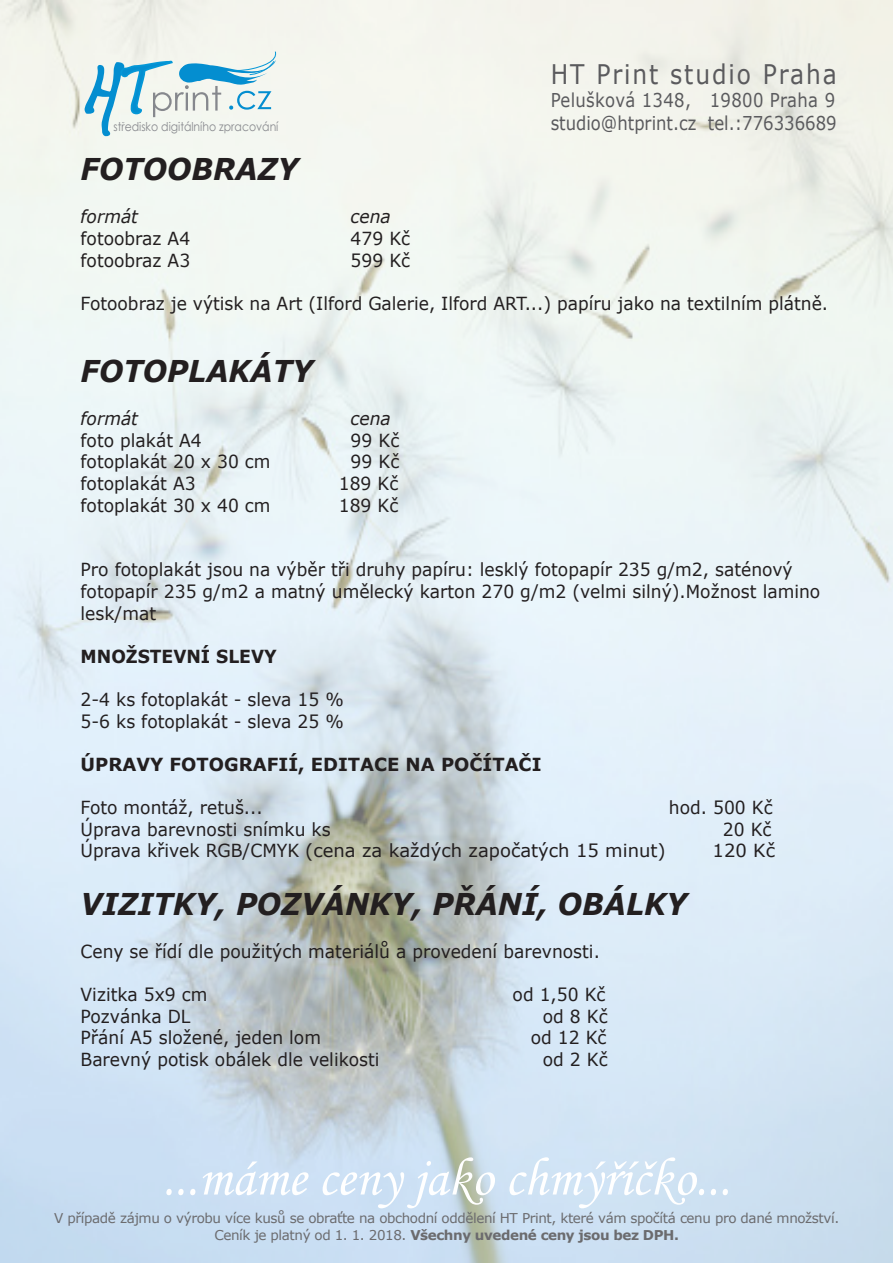
<style>
.page{position:relative;width:893px;height:1263px;background:#fff}
.page>*{position:absolute;margin:0;border:0;box-sizing:border-box;transform-origin:0 0}
.t1{font:54px "Monotype Corsiva";color:#fff}
.t2{font:italic 700 30px "Verdana";color:#231f20;scale:.95 1}
.t3{font:27px "Verdana";letter-spacing:.08em;color:#5a5a5d;scale:.87 1}
.t4{font:19.05px/22.8px "Verdana";color:#5a5a5d;scale:.87 1}
.t5{font:18px/21.6px "Verdana";color:#231f20;scale:.95 1}
.t6{font:700 18px "Verdana";color:#231f20}
.t7{font:italic 18px "Verdana";color:#231f20;scale:.95 1}
.t8{font:700 18px "Verdana";color:#231f20;scale:.95 1}
.t9{font:18px "Verdana";color:#231f20}
.t10{font:13.5px/16.2px "Verdana";letter-spacing:-.03em;color:#6b6b6e;text-align:center}
.t11{font:12.3px "Century Gothic";color:#88898e;scale:.89 1}
.s1{font-weight:700}
</style>
<div class="page">
<img style="left:0;top:0;width:893px;height:1263px">
<svg style="left:84px;top:51px;width:195px;height:86px"></svg>
<p class="t11" style="left:113px;top:118px;width:187px">stredisko digitálního zpracování</p>
<h3 class="t3" style="left:551px;top:56px;width:330px">HT Print studio Praha</h3>
<p class="t4" style="left:551px;top:89px;width:330px">Pelušková 1348, 19800 Praha 9 studio@htprint.cz tel.:776336689</p>
<p class="t2" style="left:81px;top:148px;width:231px">FOTOOBRAZY</p>
<p class="t7" style="left:81px;top:205px;width:62px">formát</p>
<p class="t7" style="left:351px;top:205px;width:44px">cena</p>
<p class="t5" style="left:81px;top:228px;width:117px">fotoobraz A4</p>
<p class="t5" style="left:351px;top:228px;width:64px">479 Kč</p>
<p class="t5" style="left:81px;top:249px;width:117px">fotoobraz A3</p>
<p class="t5" style="left:351px;top:249px;width:64px">599 Kč</p>
<p class="t5" style="left:81px;top:292px;width:788px">Fotoobraz je výtisk na Art (Ilford Galerie, Ilford ART...) papíru jako na textilním plátně.</p>
<p class="t2" style="left:81px;top:350px;width:246px">FOTOPLAKÁTY</p>
<p class="t7" style="left:81px;top:406px;width:62px">formát</p>
<p class="t7" style="left:351px;top:406px;width:44px">cena</p>
<p class="t5" style="left:81px;top:429px;width:129px">foto plakát A4</p>
<p class="t5" style="left:351px;top:429px;width:53px">99 Kč</p>
<p class="t5" style="left:81px;top:451px;width:201px">fotoplakát 20 x 30 cm</p>
<p class="t5" style="left:351px;top:451px;width:53px">99 Kč</p>
<p class="t5" style="left:81px;top:472px;width:123px">fotoplakát A3</p>
<p class="t5" style="left:339px;top:472px;width:64px">189 Kč</p>
<p class="t5" style="left:81px;top:494px;width:201px">fotoplakát 30 x 40 cm</p>
<p class="t5" style="left:339px;top:494px;width:64px">189 Kč</p>
<p class="t5" style="left:81px;top:559px;width:780px">Pro fotoplakát jsou na výběr tři druhy papíru: lesklý fotopapír 235 g/m2, saténový fotopapír 235 g/m2 a matný umělecký karton 270 g/m2 (velmi silný).Možnost lamino lesk/mat</p>
<p class="t8" style="left:81px;top:643px;width:208px">MNOŽSTEVNÍ SLEVY</p>
<p class="t5" style="left:81px;top:688px;width:279px">2-4 ks fotoplakát - sleva 15 %</p>
<p class="t5" style="left:81px;top:710px;width:279px">5-6 ks fotoplakát - sleva 25 %</p>
<p class="t6" style="left:81px;top:751px;width:462px">ÚPRAVY FOTOGRAFIÍ, EDITACE NA POČÍTAČI</p>
<p class="t5" style="left:81px;top:796px;width:193px">Foto montáž, retuš...</p>
<p class="t5" style="left:669px;top:796px;width:111px">hod. 500 Kč</p>
<p class="t5" style="left:81px;top:818px;width:265px">Úprava barevnosti snímku ks</p>
<p class="t5" style="left:723px;top:818px;width:53px">20 Kč</p>
<p class="t5" style="left:81px;top:840px;width:617px">Úprava křivek RGB/CMYK (cena za každých započatých 15 minut)</p>
<p class="t9" style="left:713px;top:838px;width:64px">120 Kč</p>
<p class="t2" style="left:81px;top:883px;width:640px">VIZITKY, POZVÁNKY, PŘÁNÍ, OBÁLKY</p>
<p class="t5" style="left:81px;top:940px;width:548px">Ceny se řídí dle použitých materiálů a provedení barevnosti.</p>
<p class="t5" style="left:81px;top:984px;width:135px">Vizitka 5x9 cm</p>
<p class="t5" style="left:513px;top:984px;width:99px">od 1,50 Kč</p>
<p class="t5" style="left:81px;top:1005px;width:117px">Pozvánka DL</p>
<p class="t5" style="left:543px;top:1005px;width:70px">od 8 Kč</p>
<p class="t5" style="left:81px;top:1027px;width:255px">Přání A5 složené, jeden lom</p>
<p class="t5" style="left:531px;top:1027px;width:81px">od 12 Kč</p>
<p class="t5" style="left:81px;top:1048px;width:316px">Barevný potisk obálek dle velikosti</p>
<p class="t5" style="left:543px;top:1048px;width:70px">od 2 Kč</p>
<h1 class="t1" style="left:162px;top:1145px;width:570px">...máme ceny jako chmýříčko...</h1>
<p class="t10" style="left:54px;top:1210px;width:787px">V případě zájmu o výrobu více kusů se obraťte na obchodní oddělení HT Print, které vám spočítá cenu pro dané množství.<br>Ceník je platný od 1. 1. 2018. <span class="s1">Všechny uvedené ceny jsou bez DPH.</span></p>
</div>
